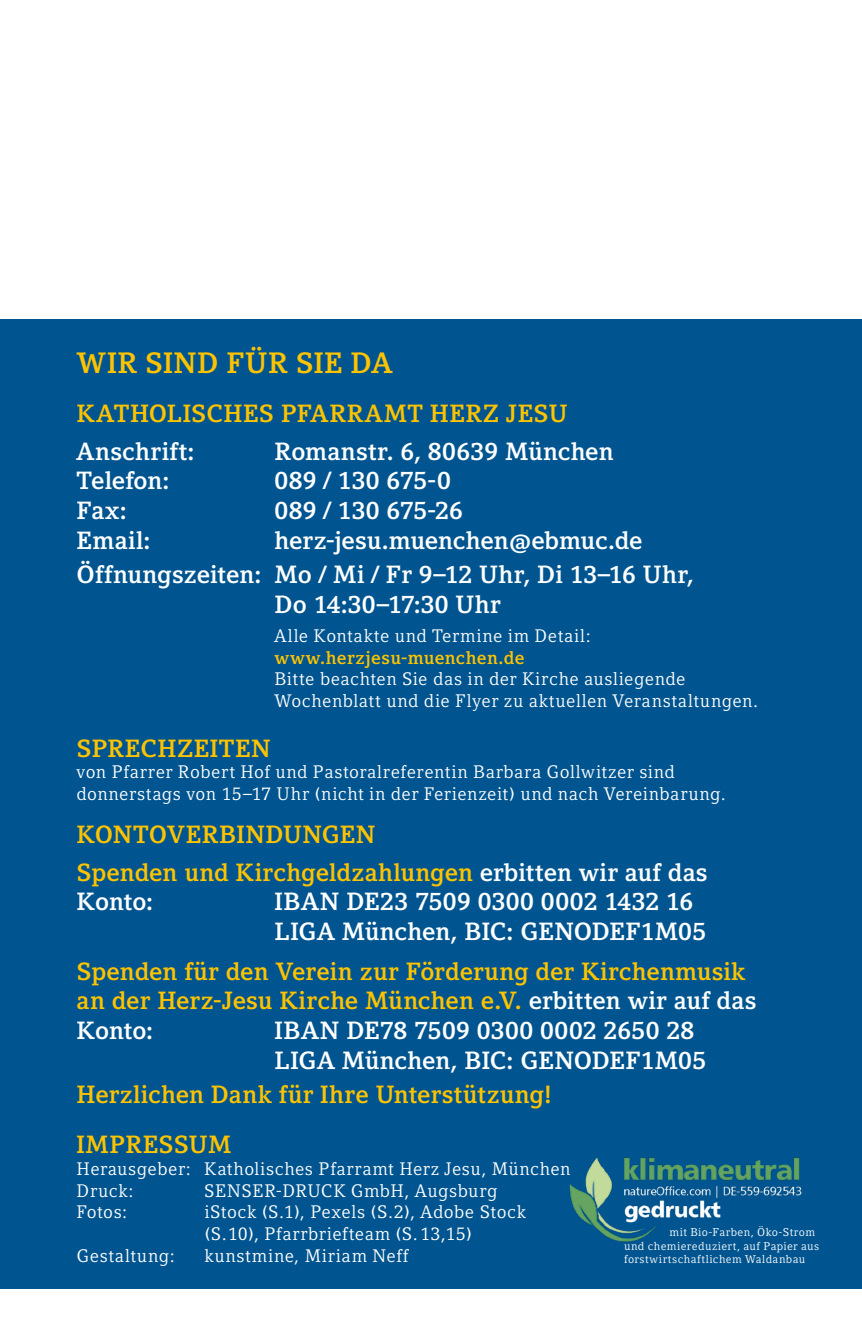
<style>
.page{position:relative;width:862px;height:1340px;background:#fff}
.page>*{position:absolute;margin:0;border:0;box-sizing:border-box;transform-origin:0 0}
.t1{font:700 29.25px "Compatil Letter LT Pro";letter-spacing:.015em;color:#fdc300}
.t2{font:700 24.75px/29.7px "Compatil Letter LT Pro";letter-spacing:.005em;color:#fff}
.t3{font:700 24.75px/29.7px "Compatil Letter LT Pro";letter-spacing:.005em;color:#fdc300}
.t4{font:18px/21.6px "Compatil Letter LT Pro";letter-spacing:.03em;color:#fff}
.t5{font:700 18px "Compatil Letter LT Pro";letter-spacing:.02em;color:#fdc300}
.t6{font:11.25px/13.5px "Compatil Letter LT Pro";letter-spacing:.04em;color:#fff}
.s1{color:#fff}
</style>
<div class="page">
<div style="left:0;top:319px;width:861px;height:969px;background:#005590"></div>
<img style="left:569px;top:1157px;width:233px;height:85px">
<h1 class="t1" style="left:77px;top:345px;width:317px">WIR SIND FÜR SIE DA</h1>
<h2 class="t3" style="left:77px;top:399px;width:492px">KATHOLISCHES PFARRAMT HERZ JESU</h2>
<h2 class="t2" style="left:77px;top:436px;width:119px">Anschrift:</h2>
<h2 class="t2" style="left:274px;top:436px;width:340px">Romanstr. 6, 80639 München</h2>
<h2 class="t2" style="left:77px;top:466px;width:94px">Telefon:</h2>
<h2 class="t2" style="left:274px;top:466px;width:178px">089 / 130 675-0</h2>
<h2 class="t2" style="left:77px;top:496px;width:51px">Fax:</h2>
<h2 class="t2" style="left:274px;top:496px;width:190px">089 / 130 675-26</h2>
<h2 class="t2" style="left:77px;top:525px;width:75px">Email:</h2>
<h2 class="t2" style="left:77px;top:523px;width:618px;line-height:34.6px;text-indent:198px">herz-jesu.muenchen@ebmuc.de<br>Öffnungszeiten: Mo / Mi / Fr 9–12 Uhr, Di 13–16 Uhr,</h2>
<h2 class="t2" style="left:274px;top:590px;width:228px">Do 14:30–17:30 Uhr</h2>
<p class="t4" style="left:274px;top:625px;width:317px">Alle Kontakte und Termine im Detail:</p>
<p class="t5" style="left:274px;top:647px;width:251px">www.herzjesu-muenchen.de</p>
<p class="t4" style="left:274px;top:668px;width:485px">Bitte beachten Sie das in der Kirche ausliegende<br>Wochenblatt und die Flyer zu aktuellen Veranstaltungen.</p>
<h2 class="t3" style="left:77px;top:733px;width:196px">SPRECHZEITEN</h2>
<p class="t4" style="left:77px;top:761px;width:650px">von Pfarrer Robert Hof und Pastoralreferentin Barbara Gollwitzer sind donnerstags von 15–17 Uhr (nicht in der Ferienzeit) und nach Vereinbarung.</p>
<h2 class="t3" style="left:77px;top:816px;width:632px;line-height:37.1px">KONTOVERBINDUNGEN<br>Spenden und Kirchgeldzahlungen <span class="s1">erbitten wir auf das</span></h2>
<h2 class="t2" style="left:77px;top:887px;width:78px">Konto:</h2>
<h2 class="t2" style="left:274px;top:887px;width:433px">IBAN DE23 7509 0300 0002 1432 16<br>LIGA München, BIC: GENODEF1M05</h2>
<h2 class="t3" style="left:77px;top:956px;width:681px">Spenden für den Verein zur Förderung der Kirchenmusik an der Herz-Jesu Kirche München e.V. <span class="s1">erbitten wir auf das<br>Konto:</span></h2>
<h2 class="t2" style="left:274px;top:1015px;width:433px">IBAN DE78 7509 0300 0002 2650 28<br>LIGA München, BIC: GENODEF1M05</h2>
<h2 class="t3" style="left:77px;top:1070px;width:477px;line-height:49.5px">Herzlichen Dank für Ihre Unterstützung!<br>IMPRESSUM</h2>
<p class="t4" style="left:77px;top:1158px;width:495px">Herausgeber: Katholisches Pfarramt Herz Jesu, München<br>Druck:</p>
<p class="t4" style="left:204px;top:1179px;width:294px">SENSER-DRUCK GmbH, Augsburg</p>
<p class="t4" style="left:77px;top:1201px;width:52px">Fotos:</p>
<p class="t4" style="left:204px;top:1201px;width:323px">iStock (S.1), Pexels (S.2), Adobe Stock (S.10), Pfarrbriefteam (S. 13,15)</p>
<p class="t4" style="left:77px;top:1244px;width:99px">Gestaltung:</p>
<p class="t4" style="left:204px;top:1244px;width:206px">kunstmine, Miriam Neff</p>
<p class="t6" style="left:623px;top:1225px;width:196px;text-indent:45px">mit Bio-Farben, Öko-Strom und chemiereduziert, auf Papier aus forstwirtschaftlichem Waldanbau</p>
</div>
